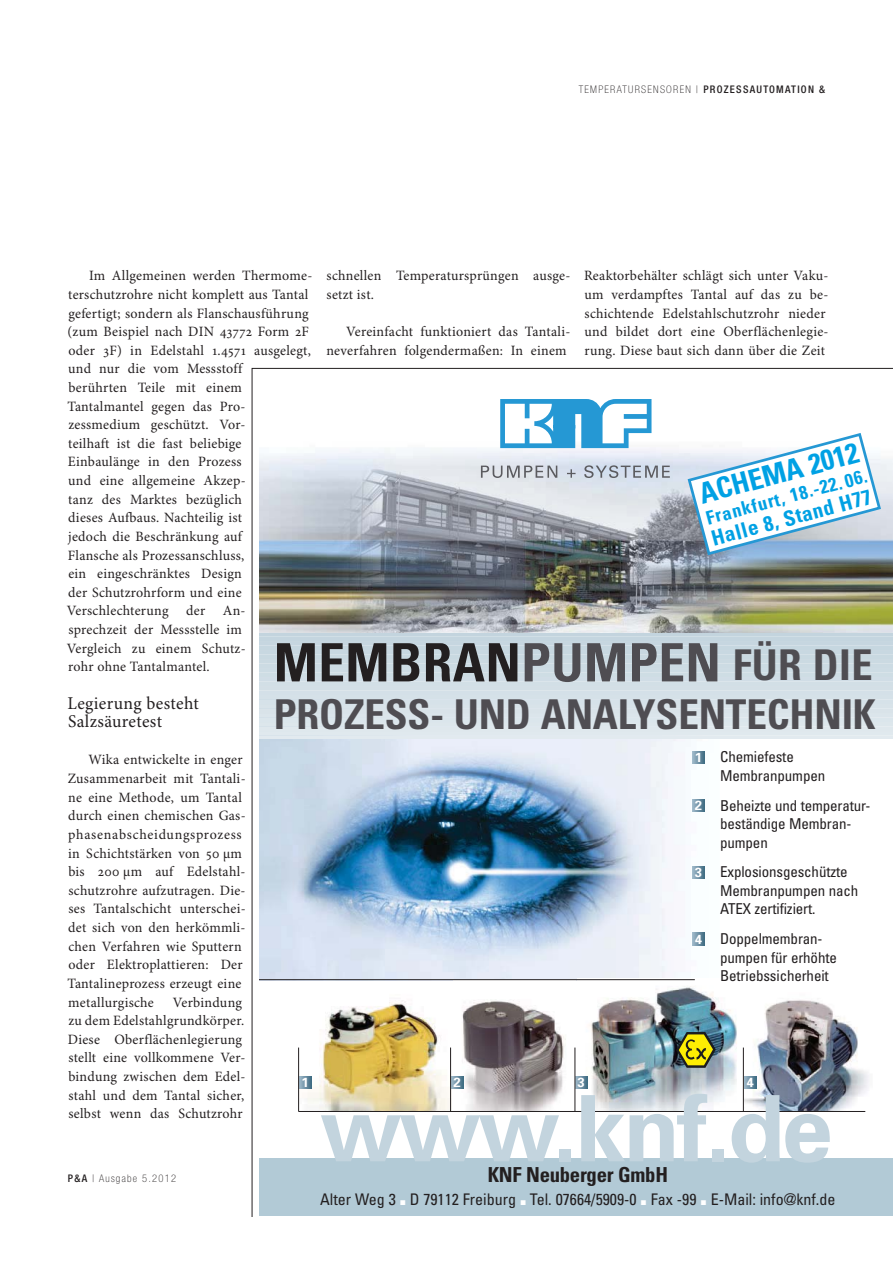
<style>
.page{position:relative;width:893px;height:1263px;background:#fff}
.page>*{position:absolute;margin:0;border:0;box-sizing:border-box;transform-origin:0 0}
.t1{font:700 91.8px "Univers";letter-spacing:-.03em;color:#c3d4de}
.t2{font:700 condensed 52.95px "Univers";letter-spacing:.01em;color:#231f20}
.t3{font:700 condensed 41.1px "Univers";letter-spacing:-.005em;color:#4f4d52}
.t4{font:700 condensed 28.8px "Univers";color:#00a1e4}
.t5{font:700 condensed 21.15px "Univers";color:#00a1e4}
.t6{font:700 condensed 20.7px "Univers";letter-spacing:-.015em;color:#231f20}
.t7{font:700 condensed 18.9px "Univers";color:#00a1e4}
.t8{font:18px/18.6px "Minion Pro";letter-spacing:.02em;color:#231f20}
.t9{font:condensed 16.05px "Univers";color:#231f20}
.t10{font:condensed 15px/18.5px "Univers";letter-spacing:-.01em;color:#231f20}
.t11{font:14.25px/18.6px "Minion Pro";letter-spacing:.02em;color:#231f20}
.t12{font:700 13.2px "Univers";color:#fff}
.t13{font:100 condensed 10.5px "Helvetica Neue LT Std";letter-spacing:.12em;color:#231f20}
.s1{font-weight:500}
.s2{color:#4f4d52}
.s3{font-size:42.45px;color:#4f4d52}
.s4{font-family:"European Pi Three";font-stretch:normal;font-size:11.25px;color:#fff}
</style>
<div class="page">
<img style="left:252px;top:368px;width:640px;height:848px">
<p class="t13" style="left:579px;top:83px;width:248px">TEMPERATURSENSOREN | <span class="s1">PROZESSAUTOMATION &amp;</span></p>
<p class="t11" style="left:326px;top:268px;width:245px">schnellen Temperatursprüngen ausge&shy;setzt ist.</p>
<p class="t11" style="left:326px;top:323px;width:245px;text-align:right">Vereinfacht funktioniert das Tantali&shy;neverfahren folgendermaßen: In einem</p>
<p class="t11" style="left:67px;top:268px;width:247px;text-indent:22px">Im Allgemeinen werden Thermome&shy;terschutzrohre nicht komplett aus Tantal gefertigt; sondern als Flanschausführung (zum Beispiel nach DIN 43772 Form 2F oder 3F) in Edelstahl 1.4571 ausgelegt, und nur die vom Messstoff<br>berührten Teile mit einem<br>Tantalmantel gegen das Pro&shy;zessmedium geschützt. Vor-<br>teilhaft ist die fast beliebige<br>Einbaulänge in den Prozess<br>und eine allgemeine Akzep-<br>tanz des Marktes bezüglich<br>dieses Aufbaus. Nachteilig ist<br>jedoch die Beschränkung auf<br>Flansche als Prozessanschluss,<br>ein eingeschränktes Design<br>der Schutzrohrform und eine<br>Verschlechterung der An-<br>sprechzeit der Messstelle im<br>Vergleich zu einem Schutz-<br>rohr ohne Tantalmantel.</p>
<p class="t8" style="left:67px;top:695px;width:133px">Legierung besteht<br>Salzsäuretest</p>
<p class="t11" style="left:67px;top:752px;width:180px;text-indent:21px">Wika entwickelte in enger<br>Zusammenarbeit mit Tantali&shy;ne eine Methode, um Tantal durch einen chemischen Gas&shy;phasenabscheidungsprozess in Schichtstärken von 50 μm bis 200 μm auf Edelstahl&shy;schutzrohre aufzutragen. Die&shy;ses Tantalschicht unterschei&shy;det sich von den herkömmli&shy;chen Verfahren wie Sputtern oder Elektroplattieren: Der<br>Tantalineprozess erzeugt eine metallurgische</p>
<p class="t11" style="left:584px;top:268px;width:246px">Reaktorbehälter schlägt sich unter Vaku&shy;um verdampftes Tantal auf das zu be&shy;schichtende Edelstahlschutzrohr nieder und bildet dort eine Oberflächenlegie&shy;rung. Diese baut sich dann über die Zeit</p>
<h3 class="t4" style="left:697px;top:484px;width:165px;rotate:-15deg">ACHEMA 2012</h3>
<h3 class="t7" style="left:704px;top:512px;width:168px;rotate:-15deg">Frankfurt, 18.-22. 06.</h3>
<h3 class="t5" style="left:709px;top:531px;width:166px;rotate:-15deg">Halle 8, Stand H77</h3>
<h2 class="t2" style="left:274px;top:643px;width:600px">MEMBRAN<span class="s2">PUMPEN</span> <span class="s3">FÜR DIE</span></h2>
<h3 class="t3" style="left:274px;top:699px;width:603px">PROZESS- UND ANALYSENTECHNIK</h3>
<p class="t12" style="left:694px;top:752px;width:9px">1</p>
<p class="t10" style="left:720px;top:749px;width:107px">Chemiefeste<br>Membranpumpen</p>
<p class="t10" style="left:720px;top:798px;width:152px">Beheizte und temperatur&shy;beständige Membran&shy;pumpen</p>
<p class="t10" style="left:720px;top:864px;width:140px">Explosionsgeschützte<br>Membranpumpen nach<br>ATEX zertifiziert.</p>
<p class="t10" style="left:720px;top:931px;width:118px">Doppelmembran&shy;pumpen für erhöhte<br>Betriebssicherheit</p>
<p class="t12" style="left:694px;top:801px;width:9px">2</p>
<p class="t12" style="left:694px;top:867px;width:9px">3</p>
<p class="t12" style="left:694px;top:934px;width:9px">4</p>
<p class="t11" style="left:68px;top:994px;width:179px;text-indent:105px">Verbindung zu dem Edelstahlgrundkörper.<br>Diese Oberflächenlegierung stellt eine vollkommene Ver&shy;bindung zwischen dem Edel&shy;stahl und dem Tantal sicher, selbst wenn das Schutzrohr</p>
<p class="t12" style="left:301px;top:1078px;width:9px">1</p>
<p class="t12" style="left:453px;top:1078px;width:9px">2</p>
<p class="t12" style="left:577px;top:1078px;width:9px">3</p>
<p class="t12" style="left:746px;top:1078px;width:9px">4</p>
<h1 class="t1" style="left:320px;top:1095px;width:514px">www.knf.de</h1>
<p class="t13" style="left:68px;top:1172px;width:110px"><span class="s1">P&amp;A</span> | Ausgabe 5.2012</p>
<h3 class="t6" style="left:487px;top:1167px;width:182px">KNF Neuberger GmbH</h3>
<p class="t9" style="left:320px;top:1193px;width:517px">Alter Weg 3 <span class="s4">-</span> D 79112 Freiburg <span class="s4">-</span> Tel. 07664/5909-0 <span class="s4">-</span> Fax -99 <span class="s4">-</span> E-Mail: info@knf.de</p>
</div>
